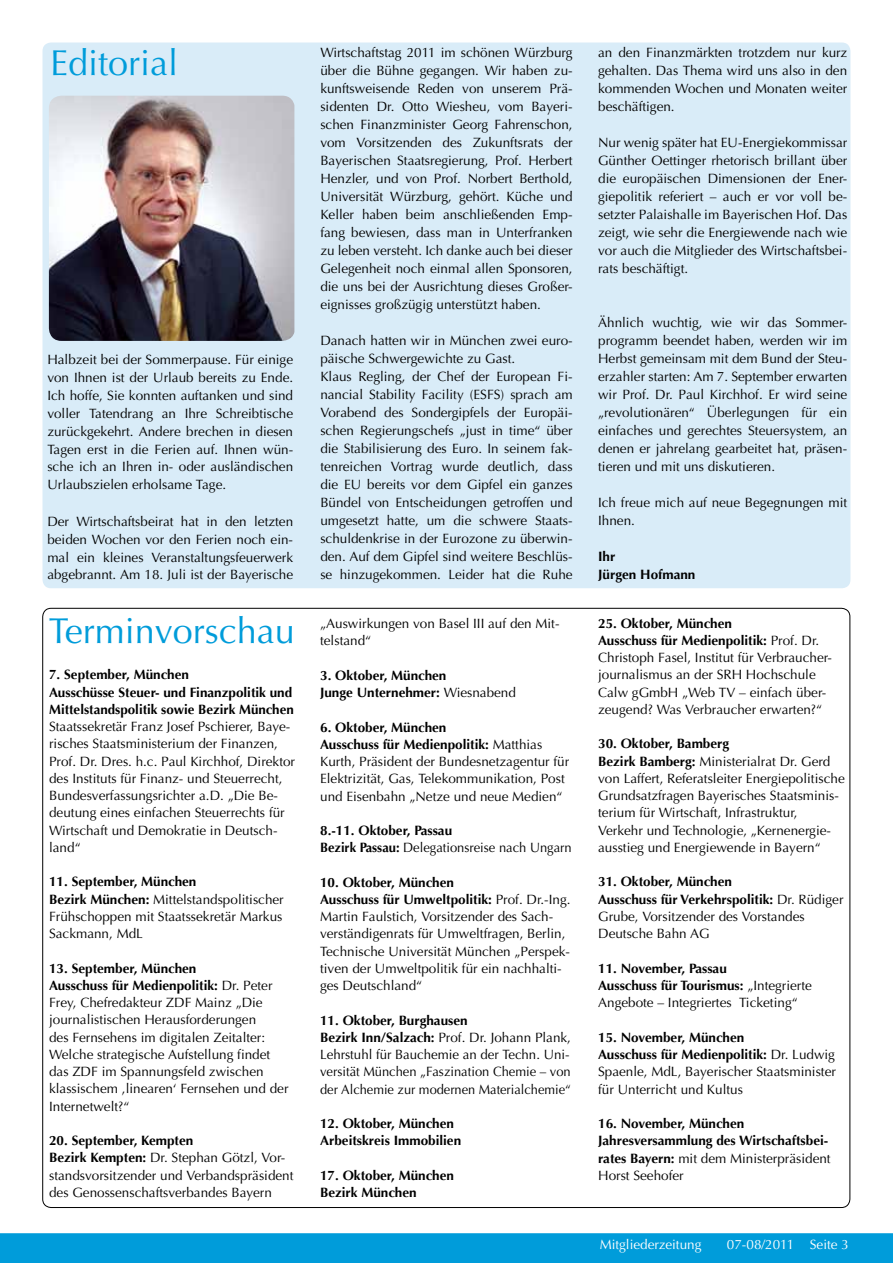
<style>
.page{position:relative;width:893px;height:1263px;background:#fff}
.page>*{position:absolute;margin:0;border:0;box-sizing:border-box;transform-origin:0 0}
.t1{font:36px "Optima";color:#009cda}
.t2{font:13.5px/18px "Optima";color:#000}
.t3{font:700 13.5px/17.2px "Optima";color:#000}
.t4{font:13.5px "Optima";color:#fff}
.s1{font-weight:700}
.s2{font-weight:400}
</style>
<div class="page">
<div style="left:0;top:1233px;width:893px;height:30px;background:#009cda"></div>
<div style="left:43px;top:43px;width:807px;height:545px;background:#d9ecf8;border-radius:9px"></div>
<img style="left:49px;top:96px;width:245px;height:245px">
<h1 class="t1" style="left:50px;top:42px;width:130px">Editorial</h1>
<p class="t2" style="left:320px;top:44px;width:254px;text-align:justify">Wirtschaftstag 2011 im schönen Würzburg über die Bühne gegangen. Wir haben zu&shy;kunftsweisende Reden von unserem Prä&shy;sidenten Dr. Otto Wiesheu, vom Bayeri&shy;schen Finanzminister Georg Fahrenschon, vom Vorsitzenden des Zukunftsrats der Bayerischen Staatsregierung, Prof. Herbert Henzler, und von Prof. Norbert Berthold, Universität Würzburg, gehört. Küche und Keller haben beim anschließenden Emp&shy;fang bewiesen, dass man in Unterfranken zu leben versteht. Ich danke auch bei dieser Gelegenheit noch einmal allen Sponsoren, die uns bei der Ausrichtung dieses Großer&shy;eignisses großzügig unterstützt haben.</p>
<p class="t2" style="left:320px;top:332px;width:254px">Danach hatten wir in München zwei euro&shy;päische Schwergewichte zu Gast.<br>Klaus Regling, der Chef der European Fi&shy;nancial Stability Facility (ESFS) sprach am Vorabend des Sondergipfels der Europäi&shy;schen Regierungschefs „just in time“ über die Stabilisierung des Euro. In seinem fak&shy;tenreichen Vortrag wurde deutlich, dass die EU bereits vor dem Gipfel ein ganzes Bündel von Entscheidungen getroffen und umgesetzt hatte, um die schwere Staats&shy;schuldenkrise in der Eurozone zu überwin&shy;den. Auf dem Gipfel sind weitere Beschlüs&shy;se hinzugekommen. Leider hat die Ruhe</p>
<p class="t2" style="left:47px;top:350px;width:247px;text-align:justify">Halbzeit bei der Sommerpause. Für einige von Ihnen ist der Urlaub bereits zu Ende.<br>Ich hoffe, Sie konnten auftanken und sind voller Tatendrang an Ihre Schreibtische zurückgekehrt. Andere brechen in diesen Tagen erst in die Ferien auf. Ihnen wün&shy;sche ich an Ihren in- oder ausländischen Urlaubszielen erholsame Tage.</p>
<p class="t2" style="left:47px;top:512px;width:247px;text-align:justify">Der Wirtschaftsbeirat hat in den letzten beiden Wochen vor den Ferien noch ein&shy;mal ein kleines Veranstaltungsfeuerwerk abgebrannt. Am 18. Juli ist der Bayerische</p>
<h1 class="t1" style="left:49px;top:609px;width:248px">Terminvorschau</h1>
<p class="t3" style="left:49px;top:666px;width:246px">7. September, München<br>Ausschüsse Steuer- und Finanzpolitik und<br>Mittelstandspolitik sowie Bezirk München</p>
<p class="t2" style="left:49px;top:718px;width:247px;line-height:17.2px">Staatssekretär Franz Josef Pschierer, Baye&shy;risches Staatsministerium der Finanzen, Prof. Dr. Dres. h.c. Paul Kirchhof, Direktor des Instituts für Finanz- und Steuerrecht, Bundesverfassungsrichter a.D. „Die Be&shy;deutung eines einfachen Steuerrechts für Wirtschaft und Demokratie in Deutsch&shy;land“</p>
<p class="t2" style="left:49px;top:873px;width:236px;line-height:17.2px"><span class="s1">11. September, München<br>Bezirk München:</span> Mittelstandspolitischer<br>Frühschoppen mit Staatssekretär Markus<br>Sackmann, MdL</p>
<p class="t2" style="left:49px;top:959px;width:241px;line-height:17.2px"><span class="s1">13. September, München<br>Ausschuss für Medienpolitik:</span> Dr. Peter Frey, Chefredakteur ZDF Mainz „Die journalistischen Herausforderungen<br>des Fernsehens im digitalen Zeitalter:<br>Welche strategische Aufstellung findet das ZDF im Spannungsfeld zwischen klassischem ‚linearen‘ Fernsehen und der Internetwelt?“</p>
<p class="t2" style="left:49px;top:1132px;width:246px;line-height:17.2px"><span class="s1">20. September, Kempten<br>Bezirk Kempten:</span> Dr. Stephan Götzl, Vor&shy;standsvorsitzender und Verbandspräsident des Genossenschaftsverbandes Bayern</p>
<p class="t2" style="left:320px;top:615px;width:241px;line-height:17.2px">„Auswirkungen von Basel III auf den Mit&shy;telstand“</p>
<p class="t3" style="left:320px;top:667px;width:197px">3. Oktober, München<br>Junge U nternehmer: <span class="s2">Wiesnabend</span></p>
<p class="t2" style="left:320px;top:718px;width:251px;line-height:17.2px"><span class="s1">6. Oktober, München<br>Ausschuss für Medienpolitik:</span> Matthias Kurth, Präsident der Bundesnetzagentur für Elektrizität, Gas, Telekommunikation, Post und Eisenbahn „Netze und neue Medien“</p>
<p class="t3" style="left:320px;top:822px;width:253px">8.-11. Oktober, Passau<br>Bezirk Passau: <span class="s2">Delegationsreise nach Ungarn</span></p>
<p class="t2" style="left:320px;top:874px;width:252px;line-height:17.2px"><span class="s1">10. Oktober, München<br>Ausschuss für U mweltpolitik:</span> Prof. Dr.-Ing.<br>Martin Faulstich, Vorsitzender des Sach&shy;verständigenrats für Umweltfragen, Berlin, Technische Universität München „Perspek&shy;tiven der Umweltpolitik für ein nachhalti&shy;ges Deutschland“</p>
<p class="t2" style="left:320px;top:1012px;width:252px;line-height:17.2px"><span class="s1">11. Oktober, Burghausen<br>Bezirk I nn/Salzach:</span> Prof. Dr. Johann Plank, Lehrstuhl für Bauchemie an der Techn. Uni&shy;versität München „Faszination Chemie – von der Alchemie zur modernen Materialchemie“</p>
<p class="t3" style="left:320px;top:1115px;width:143px">12. Oktober, München<br>Arbeitskreis I mmobilien</p>
<p class="t3" style="left:320px;top:1167px;width:135px">17. Oktober, München<br>Bezirk München</p>
<p class="t2" style="left:598px;top:43px;width:251px;text-align:justify">an den Finanzmärkten trotzdem nur kurz gehalten. Das Thema wird uns also in den kommenden Wochen und Monaten weiter beschäftigen.</p>
<p class="t2" style="left:598px;top:133px;width:251px;text-align:justify">Nur wenig später hat EU-Energiekommissar Günther Oettinger rhetorisch brillant über die europäischen Dimensionen der Ener&shy;giepolitik referiert – auch er vor voll be&shy;setzter Palaishalle im Bayerischen Hof. Das zeigt, wie sehr die Energiewende nach wie vor auch die Mitglieder des Wirtschaftsbei&shy;rats beschäftigt.</p>
<p class="t2" style="left:598px;top:313px;width:251px;text-align:justify">Ähnlich wuchtig, wie wir das Sommer&shy;programm beendet haben, werden wir im Herbst gemeinsam mit dem Bund der Steu&shy;erzahler starten: Am 7. September erwarten wir Prof. Dr. Paul Kirchhof. Er wird seine „revolutionären“ Überlegungen für ein einfaches und gerechtes Steuersystem, an denen er jahrelang gearbeitet hat, präsen&shy;tieren und mit uns diskutieren.</p>
<p class="t2" style="left:598px;top:493px;width:251px">Ich freue mich auf neue Begegnungen mit<br>Ihnen.</p>
<p class="t3" style="left:598px;top:547px;width:99px;line-height:18px">Ihr<br>Jürgen Hofmann</p>
<p class="t2" style="left:598px;top:615px;width:235px;line-height:17.2px"><span class="s1">25. Oktober, München<br>Ausschuss für Medienpolitik:</span> Prof. Dr.<br>Christoph Fasel, Institut für Verbraucher&shy;journalismus an der SRH Hochschule Calw gGmbH „Web TV – einfach über&shy;zeugend? Was Verbraucher erwarten?“</p>
<p class="t2" style="left:598px;top:735px;width:248px;line-height:17.2px"><span class="s1">30. Oktober, Bamberg<br>Bezirk Bamberg:</span> Ministerialrat Dr. Gerd von Laffert, Referatsleiter Energiepolitische Grundsatzfragen Bayerisches Staatsminis&shy;terium für Wirtschaft, Infrastruktur, Verkehr und Technologie, „Kernenergie&shy;ausstieg und Energiewende in Bayern“</p>
<p class="t2" style="left:598px;top:873px;width:247px;line-height:17.2px"><span class="s1">31. Oktober, München<br>Ausschuss für Verkehrspolitik:</span> Dr. Rüdiger<br>Grube, Vorsitzender des Vorstandes<br>Deutsche Bahn AG</p>
<p class="t2" style="left:598px;top:960px;width:215px;line-height:17.2px"><span class="s1">11. N ovember, Passau<br>Ausschuss für Tourismus:</span> „Integrierte<br>Angebote – Integriertes Ticketing“</p>
<p class="t2" style="left:598px;top:1029px;width:239px;line-height:17.2px"><span class="s1">15. November, München<br>Ausschuss für Medienpolitik:</span> Dr. Ludwig Spaenle, MdL, Bayerischer Staatsminister für Unterricht und Kultus</p>
<p class="t3" style="left:598px;top:1115px;width:234px">16. November, München<br>Jahresversammlung des Wirtschaftsbei&shy;rates Bayern: <span class="s2">mit dem Ministerpräsident<br>Horst Seehofer</span></p>
<p class="t4" style="left:600px;top:1236px;width:103px">Mitgliederzeitung</p>
<p class="t4" style="left:727px;top:1236px;width:123px">07-08/2011 Seite 3</p>
</div>
